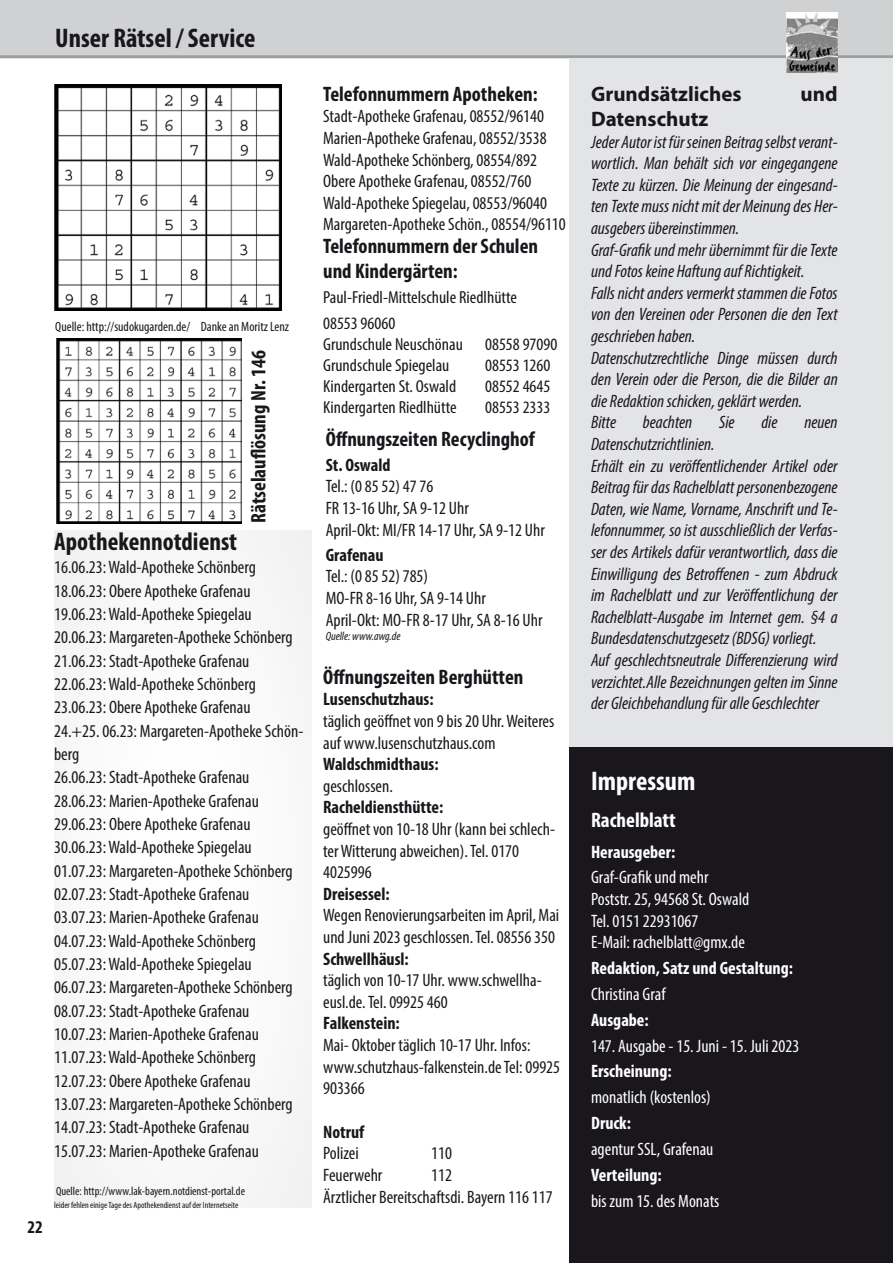
<style>
.page{position:relative;width:893px;height:1263px;background:#fff}
.page>*{position:absolute;margin:0;border:0;box-sizing:border-box;transform-origin:0 0}
.t1{font:700 condensed 27px "Myriad Pro";color:#1a171c}
.t2{font:700 condensed 27px "Myriad Pro";color:#fff}
.t3{font:700 condensed 25.5px "Myriad Pro";color:#1a171c}
.t4{font:700 condensed 21px/25.2px "Myriad Pro";color:#1a171c}
.t5{font:700 21px "Myriad Pro";color:#1a171c}
.t6{font:700 condensed 21px "Myriad Pro";color:#fff}
.t7{font:condensed 18px/23.4px "Myriad Pro";color:#1a171c}
.t8{font:italic condensed 18px/21.6px "Myriad Pro";color:#1a171c}
.t9{font:condensed 18px/21.6px "Myriad Pro";color:#fff}
.t10{font:700 condensed 18px "Myriad Pro";color:#1a171c}
.t11{font:700 condensed 18px "Myriad Pro";color:#fff}
.t12{font:condensed 17.4px/25.2px "Myriad Pro";color:#1a171c}
.t13{font:condensed 13.5px "Myriad Pro";color:#1a171c}
.t14{font:condensed 12px "Myriad Pro";color:#1a171c}
.t15{font:italic condensed 12px "Myriad Pro";color:#1a171c}
.t16{font:condensed 9px "Myriad Pro";color:#1a171c}
.s1{font-size:18px}
</style>
<div class="page">
<div style="left:0;top:0;width:893px;height:55px;background:#d0d1d2"></div>
<hr style="left:0;top:55px;width:893px;height:3px;background:#9d9ea0">
<div style="left:54px;top:531px;width:258px;height:677px;background:#f9f9f9"></div>
<div style="left:570px;top:58px;width:323px;height:690px;background:#e3e4e5"></div>
<div style="left:570px;top:748px;width:323px;height:515px;background:#1a171c"></div>
<img style="left:54px;top:84px;width:227px;height:226px">
<img style="left:56px;top:338px;width:185px;height:186px">
<img style="left:787px;top:12px;width:51px;height:60px">
<h1 class="t1" style="left:55px;top:21px;width:202px">Unser Rätsel / Service</h1>
<p class="t10" style="left:28px;top:1216px;width:17px">22</p>
<p class="t13" style="left:55px;top:319px;width:235px">Quelle: http://sudokugarden.de/ Danke an Moritz Lenz</p>
<p class="t4" style="left:245px;top:523px;width:174px;rotate:-90deg">Rätselauflösung Nr. 146</p>
<h2 class="t3" style="left:54px;top:525px;width:185px">Apothekennotdienst</h2>
<p class="t7" style="left:54px;top:555px;width:251px">16.06.23: Wald-Apotheke Schönberg 18.06.23: Obere Apotheke Grafenau 19.06.23: Wald-Apotheke Spiegelau 20.06.23: Margareten-Apotheke Schönberg 21.06.23: Stadt-Apotheke Grafenau 22.06.23: Wald-Apotheke Schönberg 23.06.23: Obere Apotheke Grafenau<br>24.+25. 06.23: Margareten-Apotheke Schön&shy;berg<br>26.06.23: Stadt-Apotheke Grafenau 28.06.23: Marien-Apotheke Grafenau 29.06.23: Obere Apotheke Grafenau 30.06.23: Wald-Apotheke Spiegelau 01.07.23: Margareten-Apotheke Schönberg 02.07.23: Stadt-Apotheke Grafenau 03.07.23: Marien-Apotheke Grafenau 04.07.23: Wald-Apotheke Schönberg 05.07.23: Wald-Apotheke Spiegelau 06.07.23: Margareten-Apotheke Schönberg 08.07.23: Stadt-Apotheke Grafenau 10.07.23: Marien-Apotheke Grafenau 11.07.23: Wald-Apotheke Schönberg 12.07.23: Obere Apotheke Grafenau 13.07.23: Margareten-Apotheke Schönberg 14.07.23: Stadt-Apotheke Grafenau 15.07.23: Marien-Apotheke Grafenau</p>
<p class="t14" style="left:56px;top:1184px;width:190px">Quelle: http://www.lak-bayern.notdienst-portal.de</p>
<p class="t16" style="left:54px;top:1199px;width:186px">leider fehlen einige Tage des Apothekendienst auf der Internetseite</p>
<p class="t4" style="left:323px;top:81px;width:216px">Telefonnummern Apotheken:</p>
<p class="t7" style="left:323px;top:105px;width:244px;line-height:21.6px">Stadt-Apotheke Grafenau, 08552/96140<br>Marien-Apotheke Grafenau, 08552/3538<br>Wald-Apotheke Schönberg, 08554/892<br>Obere Apotheke Grafenau, 08552/760<br>Wald-Apotheke Spiegelau, 08553/96040<br>Margareten-Apotheke Schön., 08554/96110</p>
<p class="t4" style="left:323px;top:233px;width:216px">Telefonnummern der Schulen und Kindergärten:</p>
<p class="t12" style="left:323px;top:285px;width:195px">Paul-Friedl-Mittelschule Riedlhütte<br>08553 96060</p>
<p class="t12" style="left:323px;top:331px;width:141px">Grundschule Neuschönau</p>
<p class="t12" style="left:485px;top:331px;width:74px">08558 97090</p>
<p class="t12" style="left:323px;top:352px;width:128px">Grundschule Spiegelau</p>
<p class="t12" style="left:485px;top:352px;width:67px">08553 1260</p>
<p class="t12" style="left:323px;top:373px;width:135px">Kindergarten St. Oswald</p>
<p class="t12" style="left:485px;top:373px;width:67px">08552 4645</p>
<p class="t12" style="left:323px;top:394px;width:135px">Kindergarten Riedlhütte</p>
<p class="t12" style="left:485px;top:394px;width:67px">08553 2333</p>
<p class="t4" style="left:326px;top:426px;width:211px">Öffnungszeiten Recyclinghof</p>
<p class="t10" style="left:326px;top:454px;width:66px">St. Oswald</p>
<p class="t12" style="left:326px;top:474px;width:109px"><span class="s1">Tel.:</span> (0 85 52) 47 76</p>
<p class="t7" style="left:326px;top:497px;width:221px;line-height:21.6px">FR 13-16 Uhr, SA 9-12 Uhr<br>April-Okt: MI/FR 14-17 Uhr, SA 9-12 Uhr</p>
<p class="t10" style="left:326px;top:544px;width:59px">Grafenau</p>
<p class="t7" style="left:326px;top:565px;width:218px;line-height:21.6px">Tel.: (0 85 52) 785)<br>MO-FR 8-16 Uhr, SA 9-14 Uhr<br>April-Okt: MO-FR 8-17 Uhr, SA 8-16 Uhr</p>
<p class="t15" style="left:326px;top:629px;width:76px">Quelle: www.awg.de</p>
<p class="t4" style="left:323px;top:664px;width:202px">Öffnungszeiten Berghütten</p>
<p class="t10" style="left:323px;top:688px;width:112px">Lusenschutzhaus:</p>
<p class="t7" style="left:323px;top:710px;width:233px;line-height:21.6px">täglich geöffnet von 9 bis 20 Uhr. Weiteres auf www.lusenschutzhaus.com</p>
<p class="t10" style="left:323px;top:753px;width:117px">Waldschmidthaus:</p>
<p class="t7" style="left:323px;top:774px;width:71px">geschlossen.</p>
<p class="t10" style="left:323px;top:796px;width:122px">Racheldiensthütte:</p>
<p class="t7" style="left:323px;top:818px;width:233px;line-height:21.6px">geöffnet von 10-18 Uhr (kann bei schlech&shy;ter Witterung abweichen). Tel. 0170<br>4025996</p>
<p class="t10" style="left:323px;top:882px;width:68px">Dreisessel:</p>
<p class="t7" style="left:323px;top:904px;width:238px;line-height:21.6px">Wegen Renovierungsarbeiten im April, Mai und Juni 2023 geschlossen. Tel. 08556 350</p>
<p class="t10" style="left:323px;top:947px;width:87px">Schwellhäusl:</p>
<p class="t7" style="left:323px;top:969px;width:220px;line-height:21.6px">täglich von 10-17 Uhr. www.schwellha&shy;eusl.de. Tel. 09925 460</p>
<p class="t10" style="left:323px;top:1012px;width:78px">Falkenstein:</p>
<p class="t7" style="left:323px;top:1034px;width:238px;line-height:21.6px">Mai- Oktober täglich 10-17 Uhr. Infos: www.schutzhaus-falkenstein.de Tel: 09925<br>903366</p>
<p class="t10" style="left:323px;top:1120px;width:43px">Notruf</p>
<p class="t7" style="left:323px;top:1141px;width:37px">Polizei</p>
<p class="t7" style="left:431px;top:1141px;width:22px">110</p>
<p class="t7" style="left:323px;top:1163px;width:61px">Feuerwehr</p>
<p class="t7" style="left:323px;top:1164px;width:231px;line-height:21.6px;text-align:center">112<br>Ärztlicher Bereitschaftsdi. Bayern 116 117</p>
<p class="t5" style="left:591px;top:80px;width:152px">Grundsätzliches</p>
<p class="t5" style="left:801px;top:80px;width:39px">und</p>
<p class="t5" style="left:591px;top:105px;width:119px">Datenschutz</p>
<p class="t8" style="left:591px;top:131px;width:248px">Jeder Autor ist für seinen Beitrag selbst verant&shy;wortlich. Man behält sich vor eingegangene Texte zu kürzen. Die Meinung der eingesand&shy;ten Texte muss nicht mit der Meinung des Her&shy;ausgebers übereinstimmen.<br>Graf-Grafik und mehr übernimmt für die Texte und Fotos keine Haftung auf Richtigkeit.<br>Falls nicht anders vermerkt stammen die Fotos von den Vereinen oder Personen die den Text geschrieben haben.<br>Datenschutzrechtliche Dinge müssen durch den Verein oder die Person, die die Bilder an die Redaktion schicken, geklärt werden.<br>Bitte</p>
<p class="t8" style="left:643px;top:411px;width:51px">beachten</p>
<p class="t8" style="left:719px;top:411px;width:17px">Sie</p>
<p class="t8" style="left:761px;top:411px;width:18px">die</p>
<p class="t8" style="left:804px;top:411px;width:35px">neuen</p>
<p class="t8" style="left:591px;top:433px;width:248px">Datenschutzrichtlinien.<br>Erhält ein zu veröffentlichender Artikel oder Beitrag für das Rachelblatt personenbezogene Daten, wie Name, Vorname, Anschrift und Te&shy;lefonnummer, so ist ausschließlich der Verfas&shy;ser des Artikels dafür verantwortlich, dass die Einwilligung des Betroffenen - zum Abdruck im Rachelblatt und zur Veröffentlichung der Rachelblatt-Ausgabe im Internet gem. §4 a Bundesdatenschutzgesetz (BDSG) vorliegt.<br>Auf geschlechtsneutrale Differenzierung wird verzichtet.Alle Bezeichnungen gelten im Sinne der Gleichbehandlung für alle Geschlechter</p>
<h1 class="t2" style="left:591px;top:764px;width:106px">Impressum</h1>
<p class="t6" style="left:591px;top:807px;width:86px">Rachelblatt</p>
<p class="t11" style="left:591px;top:840px;width:86px">Herausgeber:</p>
<p class="t9" style="left:591px;top:866px;width:160px">Graf-Grafik und mehr<br>Poststr. 25, 94568 St. Oswald<br>Tel. 0151 22931067<br>E-Mail: rachelblatt@gmx.de</p>
<p class="t11" style="left:591px;top:957px;width:203px">Redaktion, Satz und Gestaltung:</p>
<p class="t9" style="left:591px;top:983px;width:76px">Christina Graf</p>
<p class="t11" style="left:591px;top:1008px;width:59px">Ausgabe:</p>
<p class="t9" style="left:591px;top:1035px;width:210px">147. Ausgabe - 15. Juni - 15. Juli 2023</p>
<p class="t11" style="left:591px;top:1060px;width:82px">Erscheinung:</p>
<p class="t9" style="left:591px;top:1086px;width:121px">monatlich (kostenlos)</p>
<p class="t11" style="left:591px;top:1112px;width:41px">Druck:</p>
<p class="t9" style="left:591px;top:1138px;width:124px">agentur SSL, Grafenau</p>
<p class="t11" style="left:591px;top:1163px;width:72px">Verteilung:</p>
<p class="t9" style="left:591px;top:1190px;width:130px">bis zum 15. des Monats</p>
</div>
